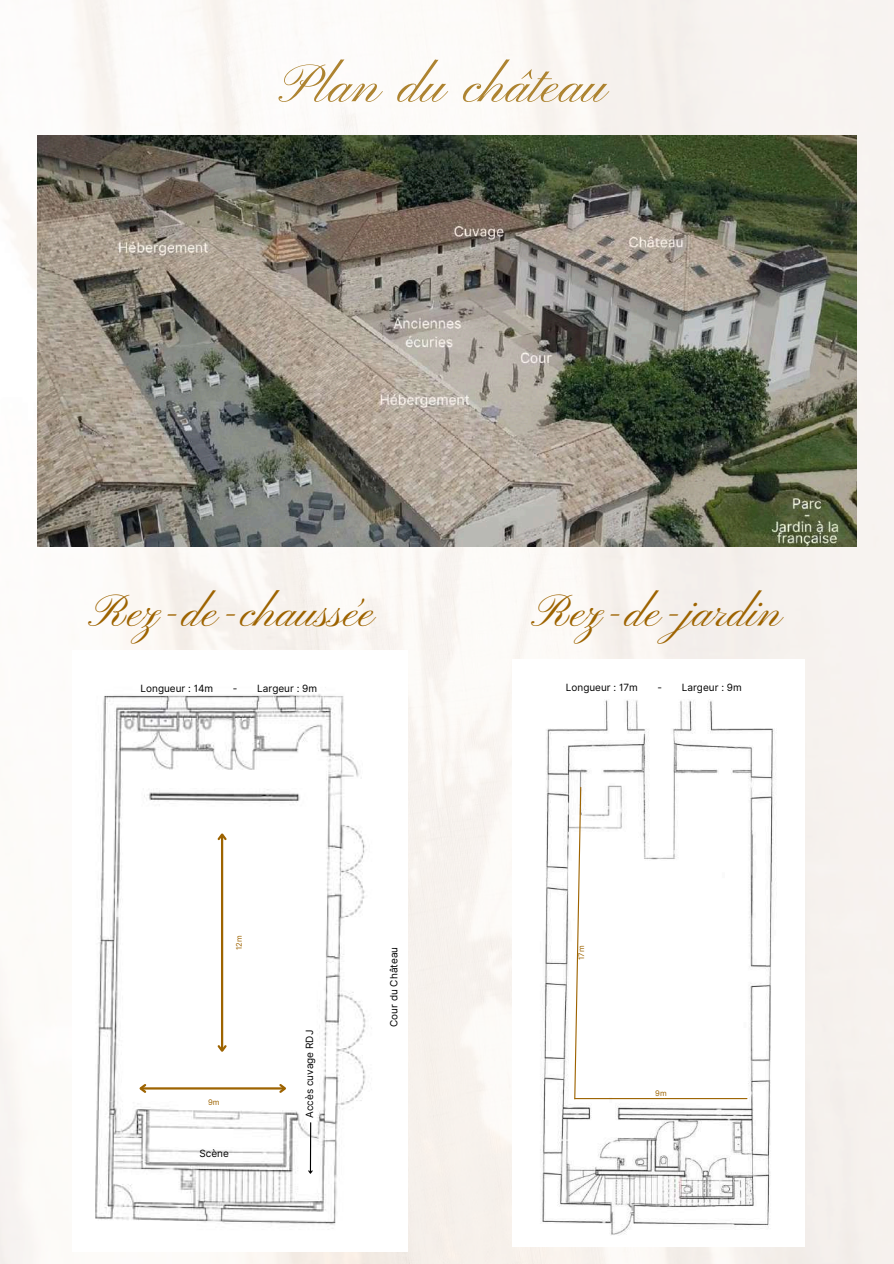
<style>
.page{position:relative;width:894px;height:1264px;background:#fff}
.page>*{position:absolute;margin:0;border:0;box-sizing:border-box;transform-origin:0 0}
.t1{font:54.45px "Pinyon Script";color:#ad8330}
.t2{font:46.05px "Pinyon Script";color:#9d6300}
.t3{font:10.05px "Inter";color:#000}
.t4{font:7.65px "Inter";color:#9d6300}
</style>
<div class="page">
<img style="left:0;top:0;width:893px;height:1263px">
<img style="left:37px;top:136px;width:819px;height:410px">
<img style="left:72px;top:651px;width:335px;height:600px">
<hr style="left:310px;top:1122px;width:1px;height:50px;background:#000">
<svg style="left:307px;top:1169px;width:6px;height:5px"></svg>
<img style="left:512px;top:659px;width:292px;height:587px">
<svg style="left:573px;top:786px;width:8px;height:313px"></svg>
<hr style="left:575px;top:1097px;width:171px;height:2px;background:#9d6300">
<hr style="left:221px;top:834px;width:2px;height:216px;background:#9d6300">
<svg style="left:215px;top:830px;width:13px;height:12px"></svg>
<svg style="left:215px;top:1043px;width:13px;height:11px"></svg>
<hr style="left:140px;top:1087px;width:145px;height:2px;background:#9d6300">
<svg style="left:137px;top:1081px;width:11px;height:13px"></svg>
<svg style="left:277px;top:1081px;width:11px;height:13px"></svg>
<h1 class="t1" style="left:284px;top:55px;width:325px">Plan du château</h1>
<h2 class="t2" style="left:95px;top:586px;width:282px">Rez-de-chaussée</h2>
<h2 class="t2" style="left:538px;top:586px;width:246px">Rez-de-jardin</h2>
<p class="t3" style="left:140px;top:682px;width:74px">Longueur : 14m</p>
<p class="t3" style="left:233px;top:682px;width:86px">- Largeur : 9m</p>
<p class="t3" style="left:565px;top:681px;width:73px">Longueur : 17m</p>
<p class="t3" style="left:657px;top:681px;width:86px">- Largeur : 9m</p>
<p class="t4" style="left:234px;top:950px;width:16px;rotate:-90deg">12m</p>
<p class="t4" style="left:208px;top:1097px;width:13px">9m</p>
<p class="t3" style="left:199px;top:1147px;width:31px">Scène</p>
<p class="t3" style="left:303px;top:1117px;width:89px;rotate:-90deg">Accès cuvage RDJ</p>
<p class="t3" style="left:388px;top:1027px;width:82px;rotate:-90deg">Cour du Château</p>
<p class="t4" style="left:576px;top:960px;width:16px;rotate:-90deg">17m</p>
<p class="t4" style="left:655px;top:1088px;width:13px">9m</p>
</div>
